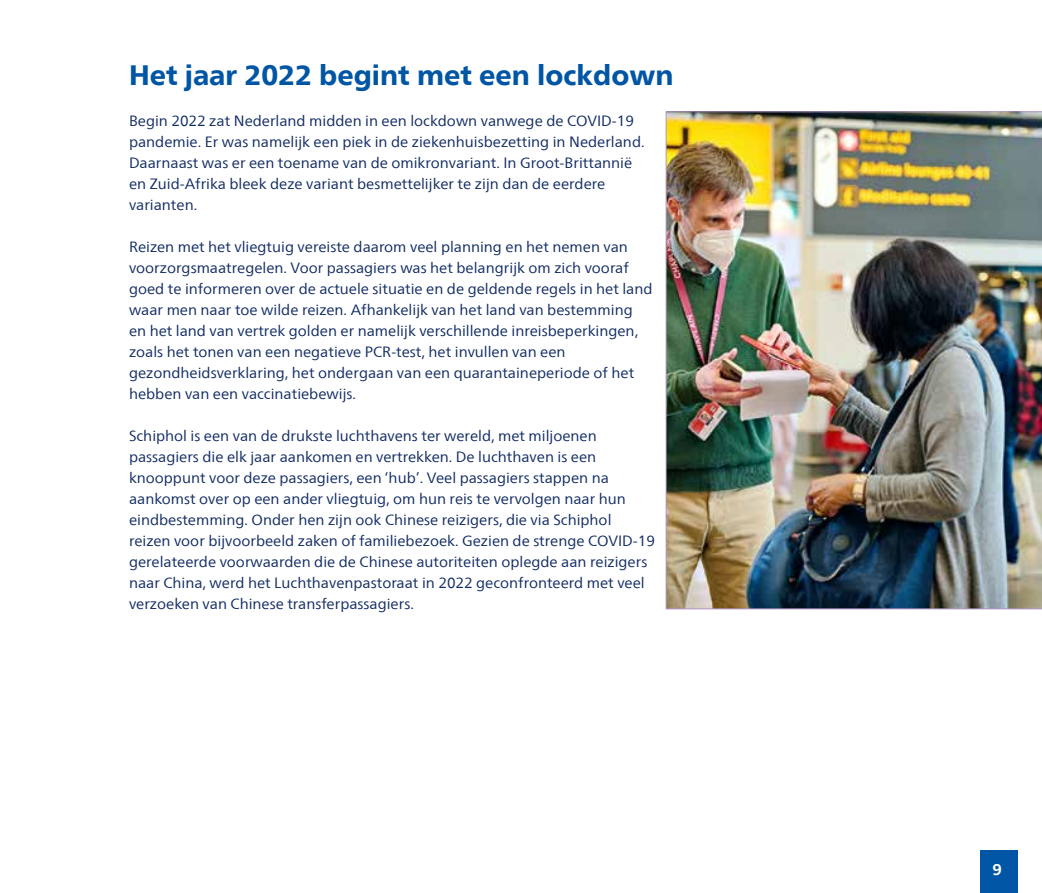
<style>
.page{position:relative;width:1042px;height:893px;background:#fff}
.page>*{position:absolute;margin:0;border:0;box-sizing:border-box;transform-origin:0 0}
.t1{font:800 28px "Frutigerfor Schiphol";color:#0056a4}
.t2{font:700 15.75px "Frutigerfor Schiphol";color:#fff}
.t3{font:14.88px/21px "Frutigerfor Schiphol";color:#102a62}
</style>
<div class="page">
<div style="left:980px;top:851px;width:37px;height:42px;background:#0056a4"></div>
<img style="left:666px;top:112px;width:376px;height:497px">
<h1 class="t1" style="left:129px;top:58px;width:546px">Het jaar 2022 begint met een lockdown</h1>
<p class="t3" style="left:129px;top:110px;width:517px">Begin 2022 zat Nederland midden in een lockdown vanwege de COVID-19 pandemie. Er was namelijk een piek in de ziekenhuisbezetting in Nederland.<br>Daarnaast was er een toename van de omikronvariant. In Groot-Brittannië en Zuid-Afrika bleek deze variant besmettelijker te zijn dan de eerdere varianten.</p>
<p class="t3" style="left:129px;top:236px;width:525px">Reizen met het vliegtuig vereiste daarom veel planning en het nemen van voorzorgsmaatregelen. Voor passagiers was het belangrijk om zich vooraf goed te informeren over de actuele situatie en de geldende regels in het land waar men naar toe wilde reizen. Afhankelijk van het land van bestemming en het land van vertrek golden er namelijk verschillende inreisbeperkingen, zoals het tonen van een negatieve PCR-test, het invullen van een gezondheidsverklaring, het ondergaan van een quarantaineperiode of het hebben van een vaccinatiebewijs.</p>
<p class="t3" style="left:129px;top:425px;width:527px">Schiphol is een van de drukste luchthavens ter wereld, met miljoenen passagiers die elk jaar aankomen en vertrekken. De luchthaven is een knooppunt voor deze passagiers, een ‘hub’. Veel passagiers stappen na aankomst over op een ander vliegtuig, om hun reis te vervolgen naar hun eindbestemming. Onder hen zijn ook Chinese reizigers, die via Schiphol reizen voor bijvoorbeeld zaken of familiebezoek. Gezien de strenge COVID-19 gerelateerde voorwaarden die de Chinese autoriteiten oplegde aan reizigers naar China, werd het Luchthavenpastoraat in 2022 geconfronteerd met veel verzoeken van Chinese transferpassagiers.</p>
<p class="t2" style="left:992px;top:861px;width:11px">9</p>
</div>
